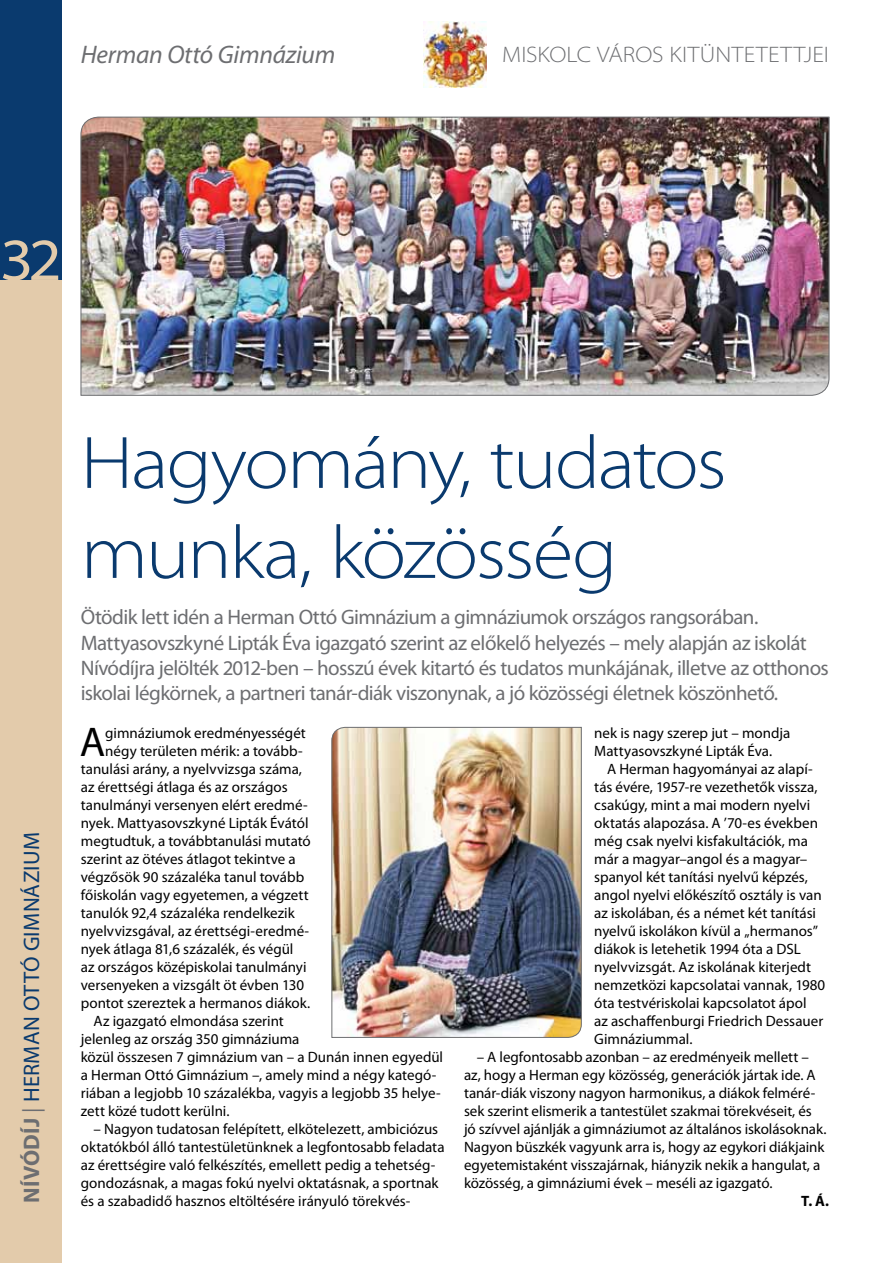
<style>
.page{position:relative;width:893px;height:1263px;background:#fff}
.page>*{position:absolute;margin:0;border:0;box-sizing:border-box;transform-origin:0 0}
.t1{font:300 semi-expanded 75px/90px "Myriad Pro";letter-spacing:-.03em;color:#0a3a6e}
.t2{font:semi-expanded 60px "Myriad Pro";color:#e3cbab}
.t3{font:41.7px "Myriad Pro";color:#000}
.t4{font:italic 25.5px "Myriad Pro";letter-spacing:-.01em;color:#6d6e71}
.t5{font:22.5px "Myriad Pro";color:#0a3a6e}
.t6{font:300 semi-expanded 22.5px "Myriad Pro";letter-spacing:.01em;color:#6d6e71}
.t7{font:21px/25.2px "Myriad Pro";letter-spacing:-.03em;color:#6d6e71}
.t8{font:15px/18px "Myriad Pro";color:#000}
.t9{font:700 15px "Myriad Pro";color:#000}
.s1{font-weight:700;color:#6d6e71}
.s2{color:#6d6e71}
</style>
<div class="page">
<div style="left:0;top:0;width:62px;height:1263px;background:#e3cbab"></div>
<div style="left:0;top:0;width:62px;height:280px;background:#0a3a6e"></div>
<img style="left:423px;top:21px;width:64px;height:66px">
<img style="left:81px;top:117px;width:748px;height:279px">
<img style="left:331px;top:727px;width:251px;height:311px">
<h3 class="t4" style="left:81px;top:39px;width:256px">Herman Ottó Gimnázium</h3>
<h3 class="t6" style="left:502px;top:42px;width:328px">Miskolc város kitüntetettjei</h3>
<h2 class="t2" style="left:0;top:227px;width:63px">32</h2>
<h3 class="t5" style="left:18px;top:1203px;width:370px;rotate:-90deg"><span class="s1">nívódíj</span> <span class="s2">|</span> herman ottó gimnázium</h3>
<h1 class="t1" style="left:81px;top:419px;width:647px">Hagyomány, tudatos munka, közösség</h1>
<p class="t7" style="left:81px;top:604px;width:750px">Ötödik lett idén a Herman Ottó Gimnázium a gimnáziumok országos rangsorában.<br>Mattyasovszkyné Lipták Éva igazgató szerint az előkelő helyezés – mely alapján az iskolát Nívódíjra jelölték 2012-ben – hosszú évek kitartó és tudatos munkájának, illetve az otthonos iskolai légkörnek, a partneri tanár-diák viszonynak, a jó közösségi életnek köszönhető.</p>
<h3 class="t3" style="left:80px;top:716px;width:27px">A</h3>
<p class="t8" style="left:105px;top:724px;width:202px">gimnáziumok eredményességét</p>
<p class="t8" style="left:594px;top:724px;width:198px">nek is nagy szerep jut – mondja<br>Mattyasovszkyné Lipták Éva.</p>
<p class="t8" style="left:594px;top:760px;width:233px;text-indent:13px">A Herman hagyományai az alapí&shy;tás évére, 1957-re vezethetők vissza, csakúgy, mint a mai modern nyelvi oktatás alapozása. A ’70-es években még csak nyelvi kisfakultációk, ma már a magyar–angol és a magyar– spanyol két tanítási nyelvű képzés, angol nyelvi előkészítő osztály is van az iskolában, és a német két tanítási nyelvű iskolákon kívül a „hermanos” diákok is letehetik 1994 óta a DSL nyelvvizsgát. Az iskolának kiterjedt nemzetközi kapcsolatai vannak, 1980 óta testvériskolai kapcsolatot ápol<br>az aschaffenburgi Friedrich Dessauer Gimnáziummal.</p>
<p class="t8" style="left:464px;top:1048px;width:364px;text-indent:13px">– A legfontosabb azonban – az eredményeik mellett – az, hogy a Herman egy közösség, generációk jártak ide. A tanár-diák viszony nagyon harmonikus, a diákok felméré&shy;sek szerint elismerik a tantestület szakmai törekvéseit, és jó szívvel ajánlják a gimnáziumot az általános iskolásoknak.<br>Nagyon büszkék vagyunk arra is, hogy az egykori diákjaink egyetemistaként visszajárnak, hiányzik nekik a hangulat, a közösség, a gimnáziumi évek – meséli az igazgató.</p>
<p class="t9" style="left:801px;top:1191px;width:30px">T. Á.</p>
<p class="t8" style="left:105px;top:742px;width:199px">négy területen mérik: a tovább-</p>
<p class="t8" style="left:81px;top:760px;width:223px">tanulási arány, a nyelvvizsga száma,</p>
<p class="t8" style="left:81px;top:778px;width:208px">az érettségi átlaga és az országos</p>
<p class="t8" style="left:81px;top:796px;width:228px">tanulmányi versenyen elért eredmé-</p>
<p class="t8" style="left:81px;top:814px;width:229px">nyek. Mattyasovszkyné Lipták Évától</p>
<p class="t8" style="left:81px;top:832px;width:232px">megtudtuk, a továbbtanulási mutató</p>
<p class="t8" style="left:81px;top:850px;width:217px">szerint az ötéves átlagot tekintve a</p>
<p class="t8" style="left:81px;top:868px;width:225px">végzősök 90 százaléka tanul tovább</p>
<p class="t8" style="left:81px;top:886px;width:229px">főiskolán vagy egyetemen, a végzett</p>
<p class="t8" style="left:81px;top:904px;width:215px">tanulók 92,4 százaléka rendelkezik</p>
<p class="t8" style="left:81px;top:922px;width:230px">nyelvvizsgával, az érettségi-eredmé-</p>
<p class="t8" style="left:81px;top:940px;width:214px">nyek átlaga 81,6 százalék, és végül</p>
<p class="t8" style="left:81px;top:958px;width:227px">az országos középiskolai tanulmányi</p>
<p class="t8" style="left:81px;top:976px;width:225px">versenyeken a vizsgált öt évben 130</p>
<p class="t8" style="left:81px;top:994px;width:231px">pontot szereztek a hermanos diákok.</p>
<p class="t8" style="left:94px;top:1012px;width:192px">Az igazgató elmondása szerint</p>
<p class="t8" style="left:81px;top:1030px;width:220px">jelenleg az ország 350 gimnáziuma</p>
<p class="t8" style="left:81px;top:1048px;width:364px">közül összesen 7 gimnázium van – a Dunán innen egyedül</p>
<p class="t8" style="left:81px;top:1066px;width:356px">a Herman Ottó Gimnázium –, amely mind a négy kategó-</p>
<p class="t8" style="left:81px;top:1084px;width:361px">riában a legjobb 10 százalékba, vagyis a legjobb 35 helye-</p>
<p class="t8" style="left:81px;top:1102px;width:150px">zett közé tudott kerülni.</p>
<p class="t8" style="left:81px;top:1120px;width:365px;text-indent:13px">– Nagyon tudatosan felépített, elkötelezett, ambiciózus oktatókból álló tantestületünknek a legfontosabb feladata az érettségire való felkészítés, emellett pedig a tehetség&shy;gondozásnak, a magas fokú nyelvi oktatásnak, a sportnak és a szabadidő hasznos eltöltésére irányuló törekvés-</p>
</div>
